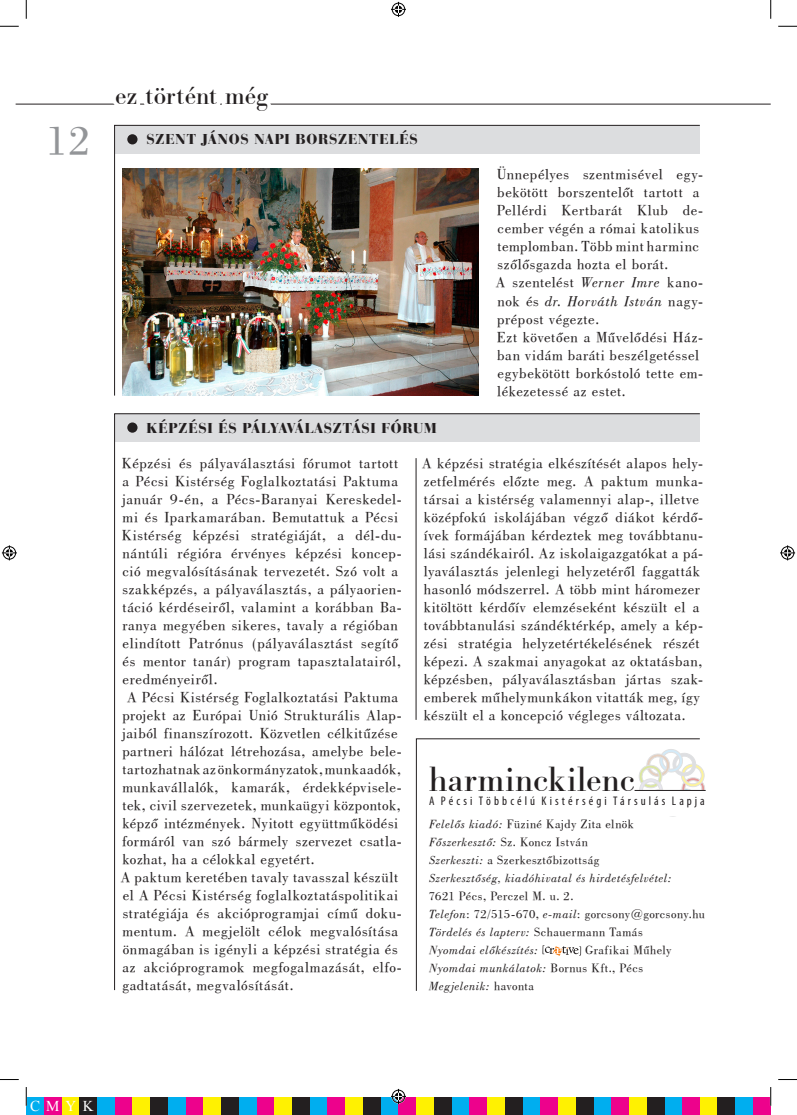
<style>
.page{position:relative;width:797px;height:1115px;background:#fff}
.page>*{position:absolute;margin:0;border:0;box-sizing:border-box;transform-origin:0 0}
.t1{font:42.5px "Bodoni Bk PFL";color:#939598}
.t2{font:33.88px "B Bodoni PFL";letter-spacing:.05em;color:#231f20}
.t3{font:25px "B Bodoni PFL";letter-spacing:.025em;color:#231f20}
.t4{font:15px/18px "Bodoni Bk PFL";letter-spacing:.035em;color:#231f20}
.t5{font:15px "Bauer Bodoni Blk PFL";letter-spacing:.05em;color:#231f20}
.t6{font:15px "Times New Roman";color:#fff}
.t7{font:12.5px/18px "Bodoni Bk PFL";letter-spacing:.035em;color:#231f20}
.t8{font:italic 12.5px/18px "Bodoni Bk PFL";letter-spacing:.045em;color:#231f20}
.t9{font:condensed 12.5px "Myriad Pro";letter-spacing:.245em;color:#231f20}
.s1{font-style:italic}
.s2{font-style:normal}
</style>
<div class="page">
<hr style="left:16px;top:104px;width:754px;height:1px;background:#231f20">
<div style="left:26px;top:1096px;width:18px;height:18px;background:#00aeef"></div>
<div style="left:44px;top:1096px;width:18px;height:18px;background:#ed028c"></div>
<div style="left:62px;top:1096px;width:17px;height:18px;background:#fff101"></div>
<div style="left:79px;top:1096px;width:18px;height:18px;background:#231f20"></div>
<div style="left:97px;top:1096px;width:18px;height:18px;background:#00aeef"></div>
<div style="left:168px;top:1096px;width:18px;height:18px;background:#00aeef"></div>
<div style="left:239px;top:1096px;width:18px;height:18px;background:#00aeef"></div>
<div style="left:310px;top:1096px;width:17px;height:18px;background:#00aeef"></div>
<div style="left:381px;top:1096px;width:17px;height:18px;background:#00aeef"></div>
<div style="left:451px;top:1096px;width:18px;height:18px;background:#00aeef"></div>
<div style="left:522px;top:1096px;width:18px;height:18px;background:#00aeef"></div>
<div style="left:593px;top:1096px;width:18px;height:18px;background:#00aeef"></div>
<div style="left:664px;top:1096px;width:18px;height:18px;background:#00aeef"></div>
<div style="left:735px;top:1096px;width:18px;height:18px;background:#00aeef"></div>
<div style="left:115px;top:1096px;width:18px;height:18px;background:#ed028c"></div>
<div style="left:186px;top:1096px;width:17px;height:18px;background:#ed028c"></div>
<div style="left:257px;top:1096px;width:17px;height:18px;background:#ed028c"></div>
<div style="left:327px;top:1096px;width:18px;height:18px;background:#ed028c"></div>
<div style="left:398px;top:1096px;width:18px;height:18px;background:#ed028c"></div>
<div style="left:469px;top:1096px;width:18px;height:18px;background:#ed028c"></div>
<div style="left:540px;top:1096px;width:18px;height:18px;background:#ed028c"></div>
<div style="left:611px;top:1096px;width:18px;height:18px;background:#ed028c"></div>
<div style="left:682px;top:1096px;width:17px;height:18px;background:#ed028c"></div>
<div style="left:753px;top:1096px;width:17px;height:18px;background:#ed028c"></div>
<div style="left:133px;top:1096px;width:17px;height:18px;background:#fff101"></div>
<div style="left:203px;top:1096px;width:18px;height:18px;background:#fff101"></div>
<div style="left:274px;top:1096px;width:18px;height:18px;background:#fff101"></div>
<div style="left:345px;top:1096px;width:18px;height:18px;background:#fff101"></div>
<div style="left:416px;top:1096px;width:18px;height:18px;background:#fff101"></div>
<div style="left:487px;top:1096px;width:18px;height:18px;background:#fff101"></div>
<div style="left:558px;top:1096px;width:17px;height:18px;background:#fff101"></div>
<div style="left:629px;top:1096px;width:17px;height:18px;background:#fff101"></div>
<div style="left:699px;top:1096px;width:18px;height:18px;background:#fff101"></div>
<div style="left:150px;top:1096px;width:18px;height:18px;background:#231f20"></div>
<div style="left:221px;top:1096px;width:18px;height:18px;background:#231f20"></div>
<div style="left:292px;top:1096px;width:18px;height:18px;background:#231f20"></div>
<div style="left:363px;top:1096px;width:18px;height:18px;background:#231f20"></div>
<div style="left:434px;top:1096px;width:17px;height:18px;background:#231f20"></div>
<div style="left:505px;top:1096px;width:17px;height:18px;background:#231f20"></div>
<div style="left:575px;top:1096px;width:18px;height:18px;background:#231f20"></div>
<div style="left:646px;top:1096px;width:18px;height:18px;background:#231f20"></div>
<div style="left:717px;top:1096px;width:18px;height:18px;background:#231f20"></div>
<svg style="left:106px;top:103px;width:178px;height:22px"></svg>
<svg style="left:700px;top:766px;width:5px;height:23px"></svg>
<hr style="left:634px;top:790px;width:71px;height:1px;background:#231f20">
<img style="left:114px;top:125px;width:586px;height:271px">
<svg style="left:114px;top:413px;width:586px;height:577px"></svg>
<svg style="left:416px;top:738px;width:284px;height:252px"></svg>
<svg style="left:0;top:25px;width:19px;height:2px"></svg>
<svg style="left:778px;top:25px;width:19px;height:2px"></svg>
<svg style="left:25px;top:0;width:2px;height:19px"></svg>
<svg style="left:25px;top:1087px;width:2px;height:18px"></svg>
<svg style="left:770px;top:0;width:1px;height:19px"></svg>
<svg style="left:770px;top:1087px;width:1px;height:18px"></svg>
<svg style="left:391px;top:2px;width:15px;height:15px"></svg>
<svg style="left:391px;top:1088px;width:15px;height:15px"></svg>
<svg style="left:2px;top:545px;width:15px;height:15px"></svg>
<svg style="left:780px;top:545px;width:15px;height:15px"></svg>
<h3 class="t3" style="left:115px;top:81px;width:154px">ez történt még</h3>
<h1 class="t1" style="left:46px;top:114px;width:45px">12</h1>
<p class="t5" style="left:146px;top:130px;width:131px">KEDVES OLVASÓ!</p>
<p class="t5" style="left:146px;top:130px;width:273px">SZENTJÁNOS NAPI BORSZENTELÉS</p>
<p class="t5" style="left:146px;top:418px;width:292px">KÉPZÉSI ÉS PÁLYAVÁLASZTÁSI FÓRUM</p>
<p class="t4" style="left:496px;top:165px;width:209px">Ünnepélyes szentmisével egy&shy;bekötött borszentelőt tartott a<br>Pellérdi Kertbarát Klub de&shy;cember végén a római katolikus templomban. Több mint harminc szőlősgazda hozta el borát.<br>A szentelést <span class="s1">Werner Imre</span> kano&shy;nok és <span class="s1">dr. Horváth István</span> nagy&shy;prépost végezte.<br>Ezt követően a Művelődési Ház&shy;ban vidám baráti beszélgetéssel egybekötött borkóstoló tette em&shy;lékezetessé az estet.</p>
<p class="t4" style="left:122px;top:453px;width:278px">Képzési és pályaválasztási fórumot tartott</p>
<p class="t4" style="left:122px;top:471px;width:277px">a Pécsi Kistérség Foglalkoztatási Paktuma</p>
<p class="t4" style="left:122px;top:489px;width:281px">január 9-én, a Pécs-Baranyai Kereskedel-</p>
<p class="t4" style="left:123px;top:507px;width:277px">mi és Iparkamarában. Bemutattuk a Pécsi</p>
<p class="t4" style="left:122px;top:525px;width:281px">Kistérség képzési stratégiáját, a dél-du-</p>
<p class="t4" style="left:122px;top:543px;width:281px">nántúli régióra érvényes képzési koncep-</p>
<p class="t4" style="left:123px;top:561px;width:277px">ció megvalósításának tervezetét. Szó volt a</p>
<p class="t4" style="left:123px;top:579px;width:281px">szakképzés, a pályaválasztás, a pályaorien-</p>
<p class="t4" style="left:122px;top:597px;width:281px">táció kérdéseiről, valamint a korábban Ba-</p>
<p class="t4" style="left:122px;top:615px;width:277px">ranya megyében sikeres, tavaly a régióban</p>
<p class="t4" style="left:123px;top:633px;width:277px">elindított Patrónus (pályaválasztást segítő</p>
<p class="t4" style="left:123px;top:651px;width:279px">és mentor tanár) program tapasztalatairól,</p>
<p class="t4" style="left:123px;top:669px;width:96px">eredményeiről.</p>
<p class="t4" style="left:127px;top:687px;width:272px">A Pécsi Kistérség Foglalkoztatási Paktuma</p>
<p class="t4" style="left:122px;top:705px;width:281px">projekt az Európai Unió Strukturális Alap-</p>
<p class="t4" style="left:122px;top:723px;width:277px">jaiból finanszírozott. Közvetlen célkitűzése</p>
<p class="t4" style="left:122px;top:741px;width:281px">partneri hálózat létrehozása, amelybe bele-</p>
<p class="t4" style="left:122px;top:759px;width:280px">tartozhatnak az önkormányzatok, munkaadók,</p>
<p class="t4" style="left:123px;top:777px;width:281px">munkavállalók, kamarák, érdekképvisele-</p>
<p class="t4" style="left:122px;top:795px;width:280px">tek, civil szervezetek, munkaügyi központok,</p>
<p class="t4" style="left:122px;top:813px;width:277px">képző intézmények. Nyitott együttműködési</p>
<p class="t4" style="left:122px;top:831px;width:281px">formáról van szó bármely szervezet csatla-</p>
<p class="t4" style="left:122px;top:849px;width:194px">kozhat, ha a célokkal egyetért.</p>
<p class="t4" style="left:121px;top:867px;width:279px">A paktum keretében tavaly tavasszal készült</p>
<p class="t4" style="left:123px;top:885px;width:277px">el A Pécsi Kistérség foglalkoztatáspolitikai</p>
<p class="t4" style="left:123px;top:903px;width:281px">stratégiája és akcióprogramjai című doku-</p>
<p class="t4" style="left:123px;top:921px;width:277px">mentum. A megjelölt célok megvalósítása</p>
<p class="t4" style="left:123px;top:939px;width:277px">önmagában is igényli a képzési stratégia és</p>
<p class="t4" style="left:122px;top:957px;width:281px">az akcióprogramok megfogalmazását, elfo-</p>
<p class="t4" style="left:122px;top:975px;width:172px">gadtatását, megvalósítását.</p>
<p class="t4" style="left:422px;top:453px;width:282px">A képzési stratégia elkészítését alapos hely&shy;zetfelmérés előzte meg. A paktum munka&shy;társai a kistérség valamennyi alap-, illetve középfokú iskolájában végző diákot kérdő&shy;ívek formájában kérdeztek meg továbbtanu&shy;lási szándékairól. Az iskolaigazgatókat a pá&shy;lyaválasztás jelenlegi helyzetéről faggatták hasonló módszerrel. A több mint háromezer kitöltött kérdőív elemzéseként készült el a továbbtanulási szándéktérkép, amely a kép&shy;zési stratégia helyzetértékelésének részét képezi. A szakmai anyagokat az oktatásban, képzésben, pályaválasztásban jártas szak&shy;emberek műhelymunkákon vitatták meg, így készült el a koncepció végleges változata.</p>
<h2 class="t2" style="left:429px;top:759px;width:207px">harminckilenc</h2>
<p class="t9" style="left:429px;top:792px;width:277px">A Pécsi Többcélú Kistérségi Társulás Lapja</p>
<p class="t8" style="left:429px;top:814px;width:244px">Felelős kiadó: <span class="s2">Füziné Kajdy Zita elnök </span>Főszerkesztő: <span class="s2">Sz. Koncz István<br></span>Szerkeszti: <span class="s2">a Szerkesztőbizottság </span>Szerkesztőség, kiadóhivatal és hirdetésfelvétel:</p>
<p class="t7" style="left:429px;top:886px;width:278px">7621 Pécs, Perczel M. u. 2.<br><span class="s1">Telefon</span>: 72/515-670, <span class="s1">e-mail</span>: gorcsony@gorcsony.hu <span class="s1">Tördelés és lapterv:</span> Schauermann Tamás<br><span class="s1">Nyomdai előkészítés:</span></p>
<p class="t7" style="left:429px;top:940px;width:244px;text-indent:156px">Grafikai Műhely<br><span class="s1">Nyomdai munkálatok:</span> Bornus Kft., Pécs<br><span class="s1">Megjelenik:</span> havonta</p>
<p class="t6" style="left:30px;top:1095px;width:65px">CMYK</p>
</div>
